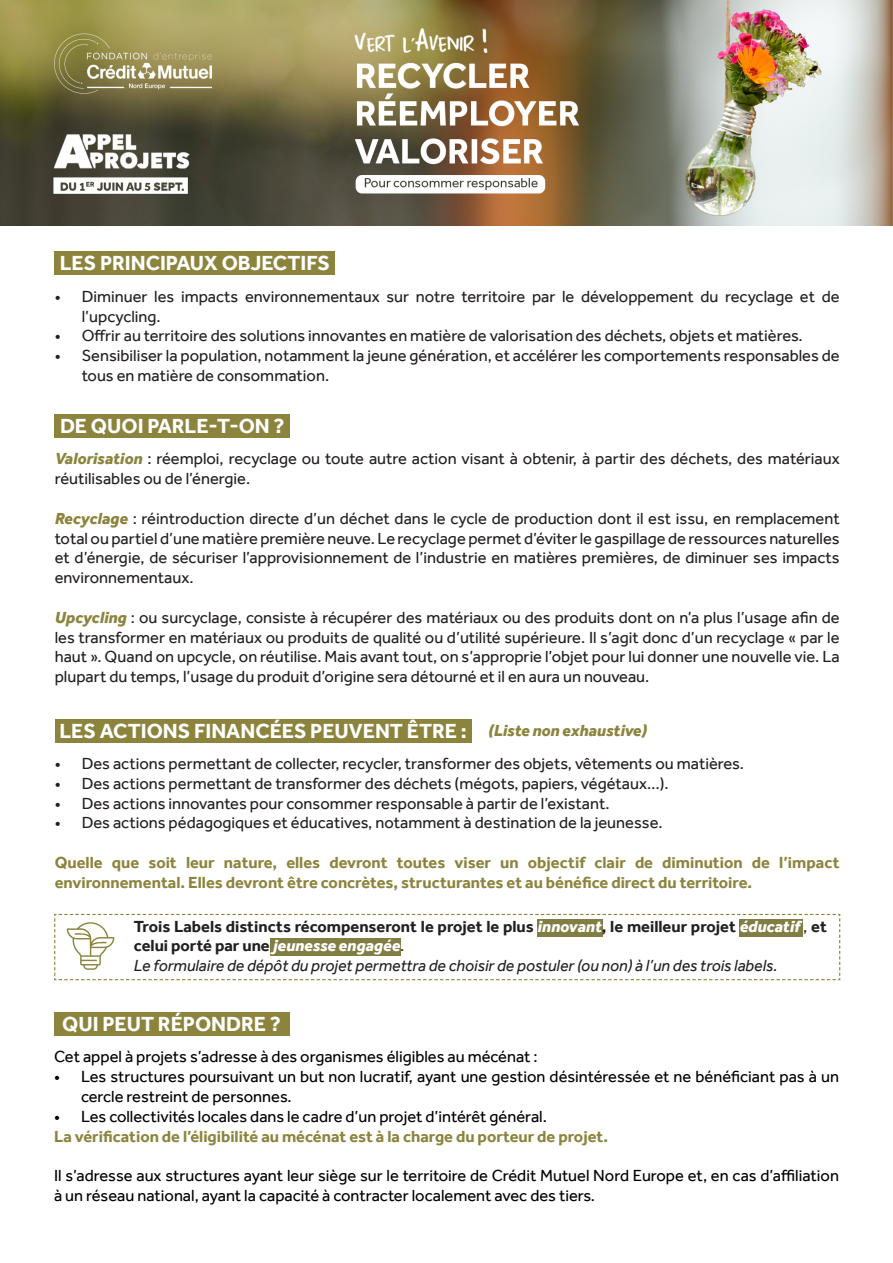
<style>
.page{position:relative;width:893px;height:1263px;background:#fff}
.page>*{position:absolute;margin:0;border:0;box-sizing:border-box;transform-origin:0 0}
.t1{font:700 21px "Effra";color:#fff}
.t2{font:16.5px/19.8px "Effra";color:#231f20}
.t3{font:16.5px/19.8px "Effra";color:#000}
.t4{font:700 16.5px/19.8px "Effra";color:#8c843d}
.t5{font:700 16.5px/19.8px "Effra";color:#231f20}
.t6{font:italic 16.5px "Effra";color:#231f20}
.t7{font:italic 800 16.5px "Effra";color:#8c843d}
.s1{font-weight:800;font-style:italic;color:#8c843d}
.s2{font-weight:800;font-style:italic;color:#fff}
.s3{font-weight:400}
</style>
<div class="page">
<svg style="left:54px;top:913px;width:787px;height:68px"></svg>
<img style="left:0;top:0;width:893px;height:226px">
<div style="left:55px;top:252px;width:280px;height:23px;background:#8c843d"></div>
<div style="left:55px;top:414px;width:235px;height:24px;background:#8c843d"></div>
<div style="left:55px;top:719px;width:417px;height:23px;background:#8c843d"></div>
<div style="left:54px;top:1012px;width:235px;height:23px;background:#8c843d"></div>
<svg style="left:54px;top:914px;width:786px;height:66px"></svg>
<div style="left:537px;top:919px;width:66px;height:17px;background:#817e43"></div>
<div style="left:739px;top:919px;width:64px;height:17px;background:#817e43"></div>
<p class="t1" style="left:60px;top:251px;width:271px">LES PRINCIPAUX OBJECTIFS</p>
<p class="t2" style="left:82px;top:286px;width:759px;text-indent:-27px">• Diminuer les impacts environnementaux sur notre territoire par le développement du recyclage et de l’upcycling.</p>
<p class="t2" style="left:55px;top:326px;width:750px">• Offrir au territoire des solutions innovantes en matière de valorisation des déchets, objets et matières.</p>
<p class="t2" style="left:82px;top:346px;width:759px;text-indent:-27px">• Sensibiliser la population, notamment la jeune génération, et accélérer les comportements responsables de tous en matière de consommation.</p>
<p class="t1" style="left:60px;top:413px;width:226px">DE QUOI PARLE-T-ON ?</p>
<p class="t2" style="left:55px;top:449px;width:786px"><span class="s1">Valorisation</span> : réemploi, recyclage ou toute autre action visant à obtenir, à partir des déchets, des matériaux réutilisables ou de l’énergie.</p>
<p class="t2" style="left:55px;top:508px;width:786px;text-align:justify"><span class="s1">Recyclage</span> : réintroduction directe d’un déchet dans le cycle de production dont il est issu, en remplacement total ou partiel d’une matière première neuve. Le recyclage permet d’éviter le gaspillage de ressources naturelles et d’énergie, de sécuriser l’approvisionnement de l’industrie en matières premières, de diminuer ses impacts environnementaux.</p>
<p class="t2" style="left:55px;top:607px;width:786px;text-align:justify"><span class="s1">Upcycling</span> : ou surcyclage, consiste à récupérer des matériaux ou des produits dont on n’a plus l’usage afin de les transformer en matériaux ou produits de qualité ou d’utilité supérieure. Il s’agit donc d’un recyclage « par le haut ». Quand on upcycle, on réutilise. Mais avant tout, on s’approprie l’objet pour lui donner une nouvelle vie. La plupart du temps, l’usage du produit d’origine sera détourné et il en aura un nouveau.</p>
<p class="t1" style="left:60px;top:718px;width:409px">LES ACTIONS FINANCÉES PEUVENT ÊTRE :</p>
<p class="t7" style="left:488px;top:721px;width:160px">(Liste non exhaustive)</p>
<p class="t2" style="left:55px;top:753px;width:691px">• Des actions permettant de collecter, recycler, transformer des objets, vêtements ou matières.</p>
<p class="t2" style="left:55px;top:773px;width:615px">• Des actions permettant de transformer des déchets (mégots, papiers, végétaux…).</p>
<p class="t2" style="left:55px;top:793px;width:556px">• Des actions innovantes pour consommer responsable à partir de l’existant.</p>
<p class="t2" style="left:55px;top:813px;width:609px">• Des actions pédagogiques et éducatives, notamment à destination de la jeunesse.</p>
<p class="t4" style="left:55px;top:852px;width:786px">Quelle que soit leur nature, elles devront toutes viser un objectif clair de diminution de l’impact environnemental. Elles devront être concrètes, structurantes et au bénéfice direct du territoire.</p>
<p class="t5" style="left:134px;top:916px;width:694px">Trois Labels distincts récompenseront le projet le plus <span class="s2">innovant</span>, le meilleur projet <span class="s2">éducatif</span> <span class="s3">,</span> et celui porté par une <span class="s2">jeunesse engagée</span><span class="s3">.</span></p>
<p class="t6" style="left:134px;top:956px;width:645px">Le formulaire de dépôt du projet permettra de choisir de postuler (ou non) à l’un des trois labels.</p>
<p class="t1" style="left:62px;top:1011px;width:220px">QUI PEUT RÉPONDRE ?</p>
<p class="t3" style="left:54px;top:1047px;width:485px">Cet appel à projets s’adresse à des organismes éligibles au mécénat :</p>
<p class="t3" style="left:81px;top:1066px;width:759px;text-indent:-27px">• Les structures poursuivant un but non lucratif, ayant une gestion désintéressée et ne bénéficiant pas à un cercle restreint de personnes.</p>
<p class="t3" style="left:54px;top:1106px;width:494px">• Les collectivités locales dans le cadre d’un projet d’intérêt général.</p>
<p class="t4" style="left:54px;top:1126px;width:556px">La vérification de l’éligibilité au mécénat est à la charge du porteur de projet.</p>
<p class="t3" style="left:54px;top:1165px;width:786px">Il s’adresse aux structures ayant leur siège sur le territoire de Crédit Mutuel Nord Europe et, en cas d’affiliation à un réseau national, ayant la capacité à contracter localement avec des tiers.</p>
</div>
